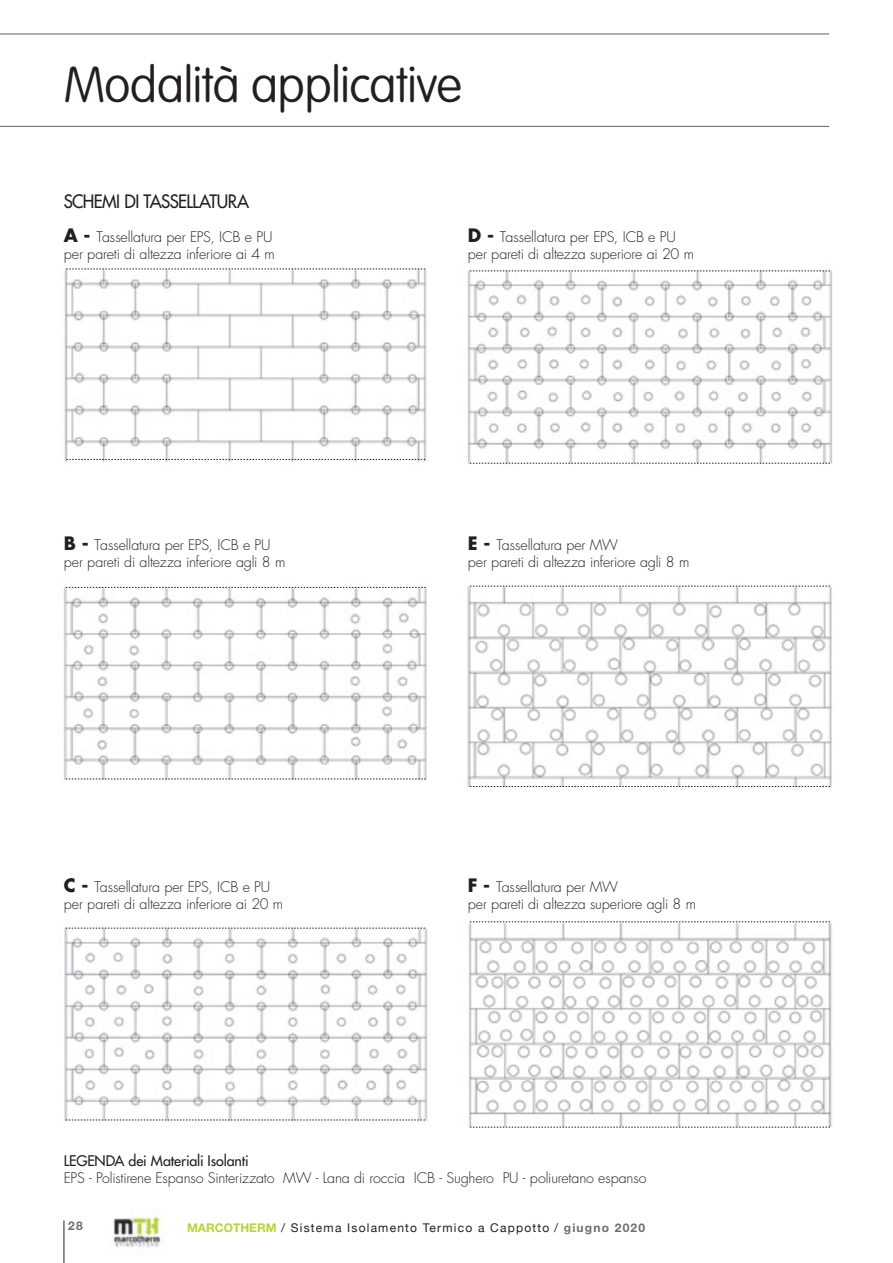
<style>
.page{position:relative;width:893px;height:1263px;background:#fff}
.page>*{position:absolute;margin:0;border:0;box-sizing:border-box;transform-origin:0 0}
.titoli{font:100 49.5px "VAG Rounded Std";letter-spacing:-.015em;color:#231f20}
.testo_normale{font:500 18px "Futura Std";letter-spacing:-.035em;color:#231f20;scale:.95 1}
.sottotitolo{font:300 14.25px/17.1px "Futura Std";letter-spacing:-.01em;color:#231f20}
.testo_normale-2{font:300 14.25px "Futura Std";letter-spacing:-.01em;color:#231f20}
.testo_normale-3{font:500 14.25px "Futura Std";letter-spacing:-.01em;color:#231f20}
.t1{font:12px "Helvetica Neue";letter-spacing:.1em;color:#231f20}
.t2{font:700 12px "Helvetica Neue";color:#6c6d70}
.s1{font-weight:700;font-size:18px}
.s2{font-weight:700;color:#b9d432}
.s3{font-weight:700;color:#6c6d70}
</style>
<div class="page">
<img style="left:113px;top:1216px;width:51px;height:34px">
<img style="left:64px;top:268px;width:363px;height:194px">
<img style="left:467px;top:270px;width:366px;height:194px">
<img style="left:63px;top:586px;width:364px;height:195px">
<img style="left:467px;top:585px;width:365px;height:201px">
<img style="left:64px;top:927px;width:364px;height:195px">
<img style="left:468px;top:922px;width:364px;height:205px">
<hr style="left:0;top:34px;width:829px;height:1px;background:#231f20">
<hr style="left:0;top:126px;width:829px;height:1px;background:#231f20">
<hr style="left:64px;top:1220px;width:1px;height:43px;background:#231f20">
<svg style="left:66px;top:269px;width:359px;height:1px"></svg>
<svg style="left:66px;top:459px;width:359px;height:1px"></svg>
<svg style="left:66px;top:587px;width:360px;height:1px"></svg>
<svg style="left:66px;top:779px;width:360px;height:1px"></svg>
<svg style="left:66px;top:928px;width:359px;height:1px"></svg>
<svg style="left:66px;top:1120px;width:359px;height:1px"></svg>
<svg style="left:470px;top:1127px;width:360px;height:1px"></svg>
<svg style="left:470px;top:921px;width:360px;height:1px"></svg>
<svg style="left:470px;top:786px;width:360px;height:1px"></svg>
<svg style="left:470px;top:586px;width:360px;height:1px"></svg>
<svg style="left:470px;top:463px;width:360px;height:1px"></svg>
<svg style="left:470px;top:271px;width:360px;height:1px"></svg>
<p class="titoli" style="left:64px;top:56px;width:399px">Modalità applicative</p>
<p class="testo_normale" style="left:64px;top:190px;width:197px">SCHEMI DI TASSELLATURA</p>
<p class="sottotitolo" style="left:64px;top:229px;width:212px"><span class="s1">A -</span> Tassellatura per EPS, ICB e PU per pareti di altezza inferiore ai 4 m</p>
<p class="sottotitolo" style="left:468px;top:229px;width:228px"><span class="s1">D -</span> Tassellatura per EPS, ICB e PU per pareti di altezza superiore ai 20 m</p>
<p class="sottotitolo" style="left:64px;top:537px;width:223px"><span class="s1">B -</span> Tassellatura per EPS, ICB e PU per pareti di altezza inferiore agli 8 m</p>
<p class="sottotitolo" style="left:468px;top:537px;width:223px"><span class="s1">E -</span> Tassellatura per MW<br>per pareti di altezza inferiore agli 8 m</p>
<p class="sottotitolo" style="left:64px;top:879px;width:221px"><span class="s1">C -</span> Tassellatura per EPS, ICB e PU per pareti di altezza inferiore ai 20 m</p>
<p class="sottotitolo" style="left:468px;top:879px;width:230px"><span class="s1">F -</span> Tassellatura per MW<br>per pareti di altezza superiore agli 8 m</p>
<p class="testo_normale-3" style="left:64px;top:1151px;width:186px">LEGENDA dei Materiali Isolanti</p>
<p class="testo_normale-2" style="left:64px;top:1169px;width:584px">EPS - Polistirene Espanso Sinterizzato MW - Lana di roccia ICB - Sughero PU - poliuretano espanso</p>
<p class="t2" style="left:68px;top:1218px;width:16px">28</p>
<p class="t1" style="left:187px;top:1219px;width:460px"><span class="s2">MARCOTHERM</span> / Sistema Isolamento Termico a Cappotto / <span class="s3">giugno 2020</span></p>
</div>
